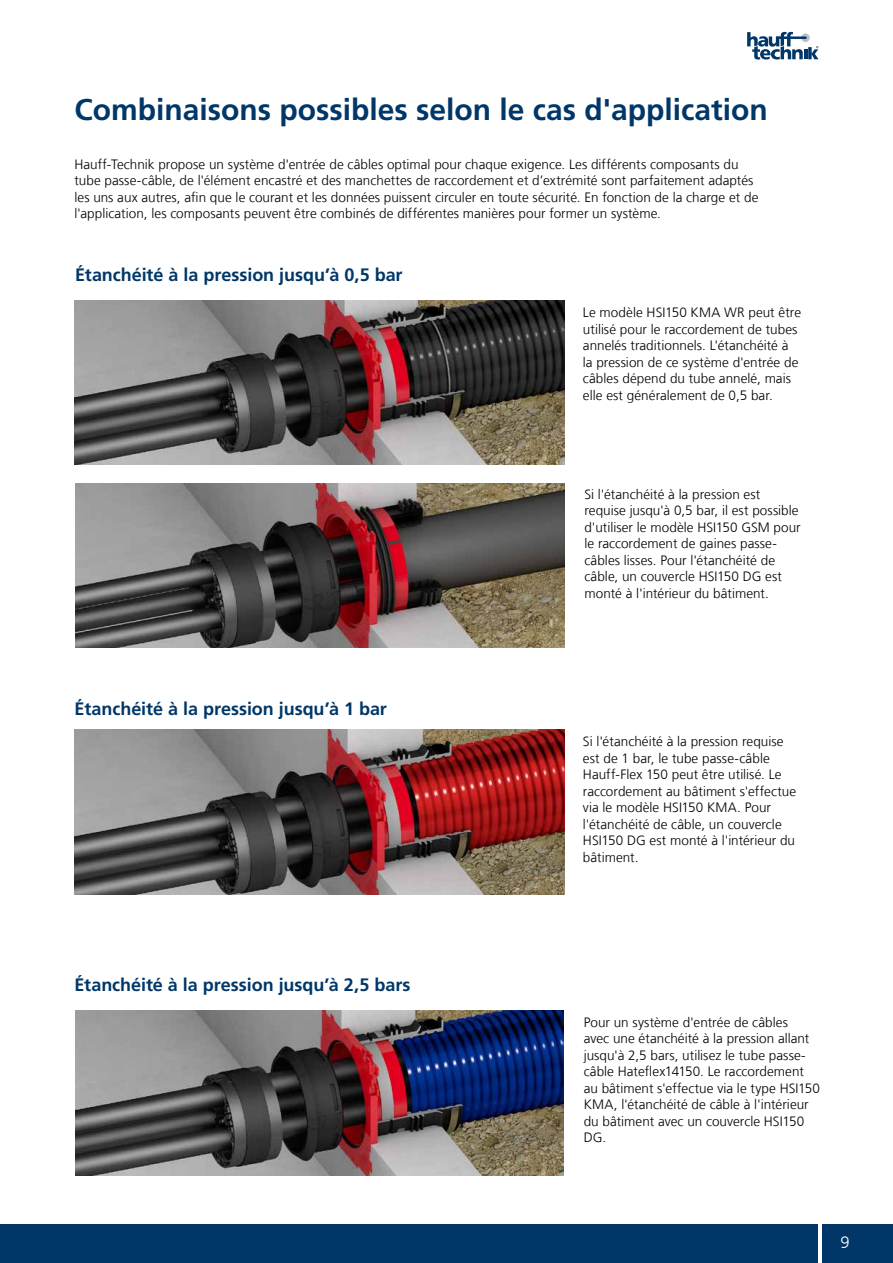
<style>
.page{position:relative;width:893px;height:1263px;background:#fff}
.page>*{position:absolute;margin:0;border:0;box-sizing:border-box;transform-origin:0 0}
.t1{font:700 30px "Frutigerfor Hauff";color:#003768}
.t2{font:700 18px "Frutigerfor Hauff";letter-spacing:-.005em;color:#003768}
.t3{font:300 16.5px "Frutigerfor Hauff";color:#fff}
.t4{font:300 13.5px/16.5px "Frutigerfor Hauff";letter-spacing:.005em;color:#000}
</style>
<div class="page">
<div style="left:0;top:1225px;width:893px;height:38px;background:#003768"></div>
<hr style="left:819px;top:1213px;width:3px;height:50px;background:#fff">
<svg style="left:747px;top:32px;width:72px;height:28px"></svg>
<img style="left:74px;top:301px;width:490px;height:164px">
<img style="left:75px;top:484px;width:489px;height:163px">
<img style="left:74px;top:729px;width:490px;height:166px">
<img style="left:75px;top:1010px;width:489px;height:165px">
<h1 class="t1" style="left:74px;top:91px;width:695px">Combinaisons possibles selon le cas d'application</h1>
<p class="t4" style="left:74px;top:156px;width:685px">Hauff-Technik propose un système d'entrée de câbles optimal pour chaque exigence. Les différents composants du tube passe-câble, de l'élément encastré et des manchettes de raccordement et d’extrémité sont parfaitement adaptés les uns aux autres, afin que le courant et les données puissent circuler en toute sécurité. En fonction de la charge et de l'application, les composants peuvent être combinés de différentes manières pour former un système.</p>
<h2 class="t2" style="left:75px;top:264px;width:329px">Étanchéité à la pression jusqu’à 0,5 bar</h2>
<h2 class="t2" style="left:75px;top:698px;width:314px">Étanchéité à la pression jusqu’à 1 bar</h2>
<p class="t4" style="left:583px;top:304px;width:220px">Le modèle HSI150 KMA WR peut être utilisé pour le raccordement de tubes annelés traditionnels. L'étanchéité à la pression de ce système d'entrée de câbles dépend du tube annelé, mais elle est généralement de 0,5 bar.</p>
<p class="t4" style="left:584px;top:486px;width:218px">Si l'étanchéité à la pression est requise jusqu'à 0,5 bar, il est possible d'utiliser le modèle HSI150 GSM pour le raccordement de gaines passe&shy;câbles lisses. Pour l'étanchéité de câble, un couvercle HSI150 DG est monté à l'intérieur du bâtiment.</p>
<p class="t4" style="left:583px;top:733px;width:215px">Si l'étanchéité à la pression requise est de 1 bar, le tube passe-câble<br>Hauff-Flex 150 peut être utilisé. Le raccordement au bâtiment s'effectue via le modèle HSI150 KMA. Pour l'étanchéité de câble, un couvercle<br>HSI150 DG est monté à l'intérieur du bâtiment.</p>
<h2 class="t2" style="left:74px;top:973px;width:338px">Étanchéité à la pression jusqu’à 2,5 bars</h2>
<p class="t4" style="left:584px;top:1014px;width:238px">Pour un système d'entrée de câbles<br>avec une étanchéité à la pression allant jusqu'à 2,5 bars, utilisez le tube passe&shy;câble Hateflex14150. Le raccordement au bâtiment s'effectue via le type HSI150<br>KMA, l'étanchéité de câble à l'intérieur du bâtiment avec un couvercle HSI150<br>DG.</p>
<p class="t3" style="left:840px;top:1232px;width:11px">9</p>
</div>
